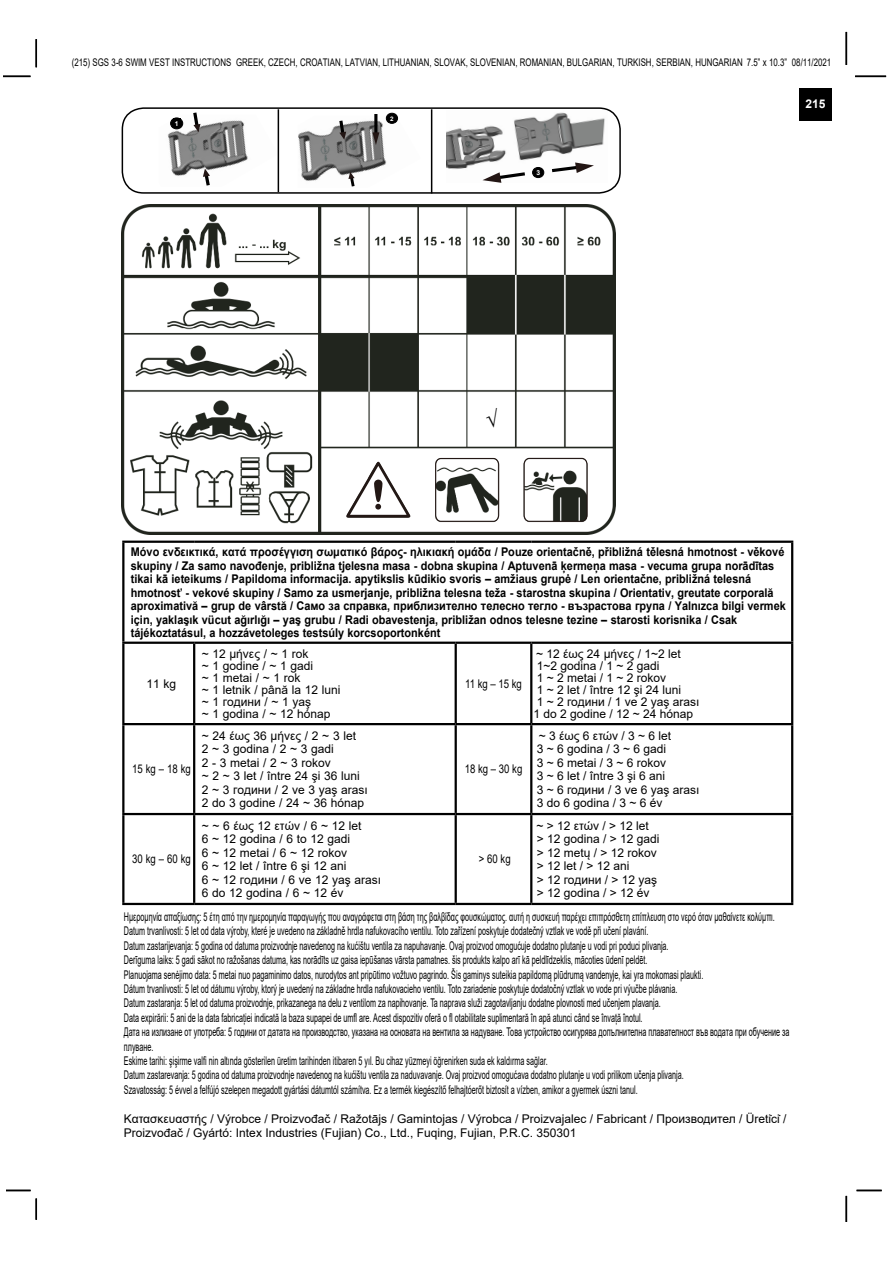
<style>
.page{position:relative;width:893px;height:1263px;background:#fff}
.page>*{position:absolute;margin:0;border:0;box-sizing:border-box;transform-origin:0 0}
.t1{font:21px "Arial";color:#000}
.t2{font:12px/14.4px "Arial";color:#000;scale:.6 1}
.t3{font:12px/13.5px "Arial";color:#000}
.t4{font:700 12px/13.5px "Arial";color:#000;scale:.91 1}
.t5{font:12px "Arial";color:#000;scale:.8 1}
.t6{font:700 12px "Arial";color:#fff}
.t7{font:10.5px "Arial";color:#000;scale:.75 1}
.t8{font:700 6.75px "Arial";color:#fff}
.t9{font:700 6.3px "Arial";color:#fff}
</style>
<div class="page">
<div style="left:799px;top:88px;width:33px;height:32px;background:#000"></div>
<svg style="left:3px;top:76px;width:27px;height:1px"></svg>
<svg style="left:36px;top:39px;width:1px;height:28px"></svg>
<svg style="left:6px;top:1190px;width:25px;height:1px"></svg>
<svg style="left:36px;top:1198px;width:1px;height:22px"></svg>
<svg style="left:846px;top:1196px;width:1px;height:26px"></svg>
<svg style="left:857px;top:1190px;width:25px;height:1px"></svg>
<hr style="left:855px;top:76px;width:31px;height:1px;background:#000">
<hr style="left:846px;top:32px;width:1px;height:33px;background:#000">
<hr style="left:122px;top:541px;width:72px;height:2px;background:#000">
<hr style="left:122px;top:543px;width:2px;height:99px;background:#000">
<hr style="left:194px;top:541px;width:262px;height:2px;background:#000">
<hr style="left:456px;top:541px;width:75px;height:2px;background:#000">
<hr style="left:531px;top:541px;width:262px;height:2px;background:#000">
<hr style="left:791px;top:543px;width:2px;height:99px;background:#000">
<hr style="left:122px;top:642px;width:72px;height:2px;background:#000">
<hr style="left:122px;top:644px;width:2px;height:79px;background:#000">
<hr style="left:194px;top:642px;width:262px;height:2px;background:#000">
<hr style="left:193px;top:644px;width:2px;height:79px;background:#000">
<hr style="left:456px;top:642px;width:75px;height:2px;background:#000">
<hr style="left:455px;top:644px;width:2px;height:79px;background:#000">
<hr style="left:531px;top:642px;width:262px;height:2px;background:#000">
<hr style="left:530px;top:644px;width:2px;height:79px;background:#000">
<hr style="left:791px;top:644px;width:2px;height:79px;background:#000">
<hr style="left:122px;top:723px;width:72px;height:2px;background:#000">
<hr style="left:122px;top:725px;width:2px;height:88px;background:#000">
<hr style="left:194px;top:723px;width:262px;height:2px;background:#000">
<hr style="left:193px;top:725px;width:2px;height:88px;background:#000">
<hr style="left:456px;top:723px;width:75px;height:2px;background:#000">
<hr style="left:455px;top:725px;width:2px;height:88px;background:#000">
<hr style="left:531px;top:723px;width:262px;height:2px;background:#000">
<hr style="left:530px;top:725px;width:2px;height:88px;background:#000">
<hr style="left:791px;top:725px;width:2px;height:88px;background:#000">
<hr style="left:122px;top:813px;width:72px;height:2px;background:#000">
<hr style="left:122px;top:815px;width:2px;height:88px;background:#000">
<hr style="left:194px;top:813px;width:262px;height:2px;background:#000">
<hr style="left:193px;top:815px;width:2px;height:88px;background:#000">
<hr style="left:456px;top:813px;width:75px;height:2px;background:#000">
<hr style="left:455px;top:815px;width:2px;height:88px;background:#000">
<hr style="left:531px;top:813px;width:262px;height:2px;background:#000">
<hr style="left:530px;top:815px;width:2px;height:88px;background:#000">
<hr style="left:791px;top:815px;width:2px;height:88px;background:#000">
<hr style="left:122px;top:903px;width:72px;height:2px;background:#000">
<hr style="left:194px;top:903px;width:262px;height:2px;background:#000">
<hr style="left:456px;top:903px;width:75px;height:2px;background:#000">
<hr style="left:531px;top:903px;width:262px;height:2px;background:#000">
<img style="left:121px;top:204px;width:495px;height:331px">
<svg style="left:435px;top:457px;width:65px;height:65px"></svg>
<svg style="left:523px;top:457px;width:65px;height:65px"></svg>
<svg style="left:343px;top:457px;width:71px;height:63px"></svg>
<svg style="left:121px;top:107px;width:500px;height:87px"></svg>
<p class="t7" style="left:72px;top:55px;width:1014px">(215) SGS 3-6 SWIM VEST INSTRUCTIONS GREEK, CZECH, CROATIAN, LATVIAN, LITHUANIAN, SLOVAK, SLOVENIAN, ROMANIAN, BULGARIAN, TURKISH, SERBIAN, HUNGARIAN 7.5” x 10.3” 08/11/2021</p>
<p class="t8" style="left:175px;top:119px;width:5px">1</p>
<p class="t9" style="left:390px;top:114px;width:5px">2</p>
<p class="t8" style="left:536px;top:168px;width:5px">3</p>
<p class="t6" style="left:806px;top:95px;width:22px">215</p>
<h1 class="t1" style="left:485px;top:405px;width:13px">√</h1>
<p class="t4" style="left:131px;top:545px;width:721px">Μόνο ενδεικτικά, κατά προσέγγιση σωματικό βάρος- ηλικιακή ομάδα / Pouze orientačně, přibližná tělesná hmotnost - věkové skupiny / Za samo navođenje, približna tjelesna masa - dobna skupina / Aptuvenā ķermeņa masa - vecuma grupa norādītas tikai kā ieteikums / Papildoma informacija. apytikslis kūdikio svoris – amžiaus grupė / Len orientačne, približná telesná hmotnosť - vekové skupiny / Samo za usmerjanje, približna telesna teža - starostna skupina / Orientativ, greutate corporală aproximativă – grup de vârstă / Само за справка, приблизително телесно тегло - възрастова група / Yalnızca bilgi vermek için, yaklaşık vücut ağırlığı – yaş grubu / Radi obavestenja, približan odnos telesne tezine – starosti korisnika / Csak tájékoztatásul, a hozzávetoleges testsúly korcsoportonként</p>
<p class="t3" style="left:147px;top:677px;width:31px">11 kg</p>
<p class="t3" style="left:202px;top:647px;width:140px;line-height:12px">~ 12 μήνες / ~ 1 rok<br>~ 1 godine / ~ 1 gadi<br>~ 1 metai / ~ 1 rok<br>~ 1 letnik / până la 12 luni ~ 1 години / ~ 1 yaş<br>~ 1 godina / ~ 12 hónap</p>
<p class="t3" style="left:533px;top:647px;width:167px;line-height:12px">~ 12 έως 24 μήνες / 1~2 let<br>1~2 godina / 1 ~ 2 gadi<br>1 ~ 2 metai / 1 ~ 2 rokov<br>1 ~ 2 let / între 12 şi 24 luni<br>1 ~ 2 години / 1 ve 2 yaş arası<br>1 do 2 godine / 12 ~ 24 hónap</p>
<p class="t5" style="left:465px;top:675px;width:73px">11 kg – 15 kg</p>
<p class="t5" style="left:132px;top:761px;width:75px">15 kg – 18 kg</p>
<p class="t5" style="left:132px;top:851px;width:75px">30 kg – 60 kg</p>
<p class="t3" style="left:202px;top:728px;width:168px">~ 24 έως 36 μήνες / 2 ~ 3 let<br>2 ~ 3 godina / 2 ~ 3 gadi<br>2 - 3 metai / 2 ~ 3 rokov<br>~ 2 ~ 3 let / între 24 şi 36 luni<br>2 ~ 3 години / 2 ve 3 yaş arası<br>2 do 3 godine / 24 ~ 36 hónap</p>
<p class="t3" style="left:202px;top:818px;width:181px">~ ~ 6 έως 12 ετών / 6 ~ 12 let<br>6 ~ 12 godina / 6 to 12 gadi<br>6 ~ 12 metai / 6 ~ 12 rokov<br>6 ~ 12 let / între 6 şi 12 ani<br>6 ~ 12 години / 6 ve 12 yaş arası<br>6 do 12 godina / 6 ~ 12 év</p>
<p class="t5" style="left:465px;top:761px;width:74px">18 kg – 30 kg</p>
<p class="t5" style="left:479px;top:851px;width:41px">&gt; 60 kg</p>
<p class="t3" style="left:537px;top:728px;width:164px">~ 3 έως 6 ετών / 3 ~ 6 let<br>3 ~ 6 godina / 3 ~ 6 gadi<br>3 ~ 6 metai / 3 ~ 6 rokov<br>3 ~ 6 let / între 3 şi 6 ani<br>3 ~ 6 години / 3 ve 6 yaş arası<br>3 do 6 godina / 3 ~ 6 év</p>
<p class="t3" style="left:536px;top:818px;width:125px">~ &gt; 12 ετών / &gt; 12 let<br>&gt; 12 godina / &gt; 12 gadi &gt; 12 metų / &gt; 12 rokov &gt; 12 let / &gt; 12 ani<br>&gt; 12 години / &gt; 12 yaş &gt; 12 godina / &gt; 12 év</p>
<p class="t2" style="left:124px;top:909px;width:1111px">Ημερομηνία απαξίωσης: 5 έτη από την ημερομηνία παραγωγής που αναγράφεται στη βάση της βαλβίδας φουσκώματος. αυτή η συσκευή παρέχει επιπρόσθετη επίπλευση στο νερό όταν μαθαίνετε κολύμπι.<br>Datum trvanlivosti: 5 let od data výroby, které je uvedeno na základně hrdla nafukovacího ventilu. Toto zařízení poskytuje dodatečný vztlak ve vodě při učení plavání.<br>Datum zastarijevanja: 5 godina od datuma proizvodnje navedenog na kućištu ventila za napuhavanje. Ovaj proizvod omogućuje dodatno plutanje u vodi pri poduci plivanja.<br>Derīguma laiks: 5 gadi sākot no ražošanas datuma, kas norādīts uz gaisa iepūšanas vārsta pamatnes. šis produkts kalpo arī kā peldlīdzeklis, mācoties ūdenī peldēt.<br>Planuojama senėjimo data: 5 metai nuo pagaminimo datos, nurodytos ant pripūtimo vožtuvo pagrindo. Šis gaminys suteikia papildomą plūdrumą vandenyje, kai yra mokomasi plaukti.<br>Dátum trvanlivosti: 5 let od dátumu výroby, ktorý je uvedený na základne hrdla nafukovacieho ventilu. Toto zariadenie poskytuje dodatočný vztlak vo vode pri výučbe plávania.<br>Datum zastaranja: 5 let od datuma proizvodnje, prikazanega na delu z ventilom za napihovanje. Ta naprava služi zagotavljanju dodatne plovnosti med učenjem plavanja.<br>Data expirării: 5 ani de la data fabricației indicată la baza supapei de umfl are. Acest dispozitiv oferă o fl otabilitate suplimentară în apă atunci când se învață înotul.<br>Дата на излизане от употреба: 5 години от датата на производство, указана на основата на вентила за надуване. Това устройство осигурява допълнителна плавателност във водата при обучение за плуване.<br>Eskime tarihi: şişirme valfi nin altında gösterilen üretim tarihinden itibaren 5 yıl. Bu cihaz yüzmeyi öğrenirken suda ek kaldırma sağlar.<br>Datum zastarevanja: 5 godina od datuma proizvodnje navedenog na kućištu ventila za naduvavanje. Ovaj proizvod omogućava dodatno plutanje u vodi prilikom učenja plivanja.<br>Szavatosság: 5 évvel a felfújó szelepen megadott gyártási dátumtól számítva. Ez a termék kiegészítő felhajtóerőt biztosít a vízben, amikor a gyermek úszni tanul.</p>
<p class="t3" style="left:124px;top:1111px;width:664px;line-height:14.4px">Κατασκευαστής / Výrobce / Proizvođač / Ražotājs / Gamintojas / Výrobca / Proizvajalec / Fabricant / Производител / Üreti̇ci̇ /<br>Proizvođač / Gyártó: Intex Industries (Fujian) Co., Ltd., Fuqing, Fujian, P.R.C. 350301</p>
</div>
